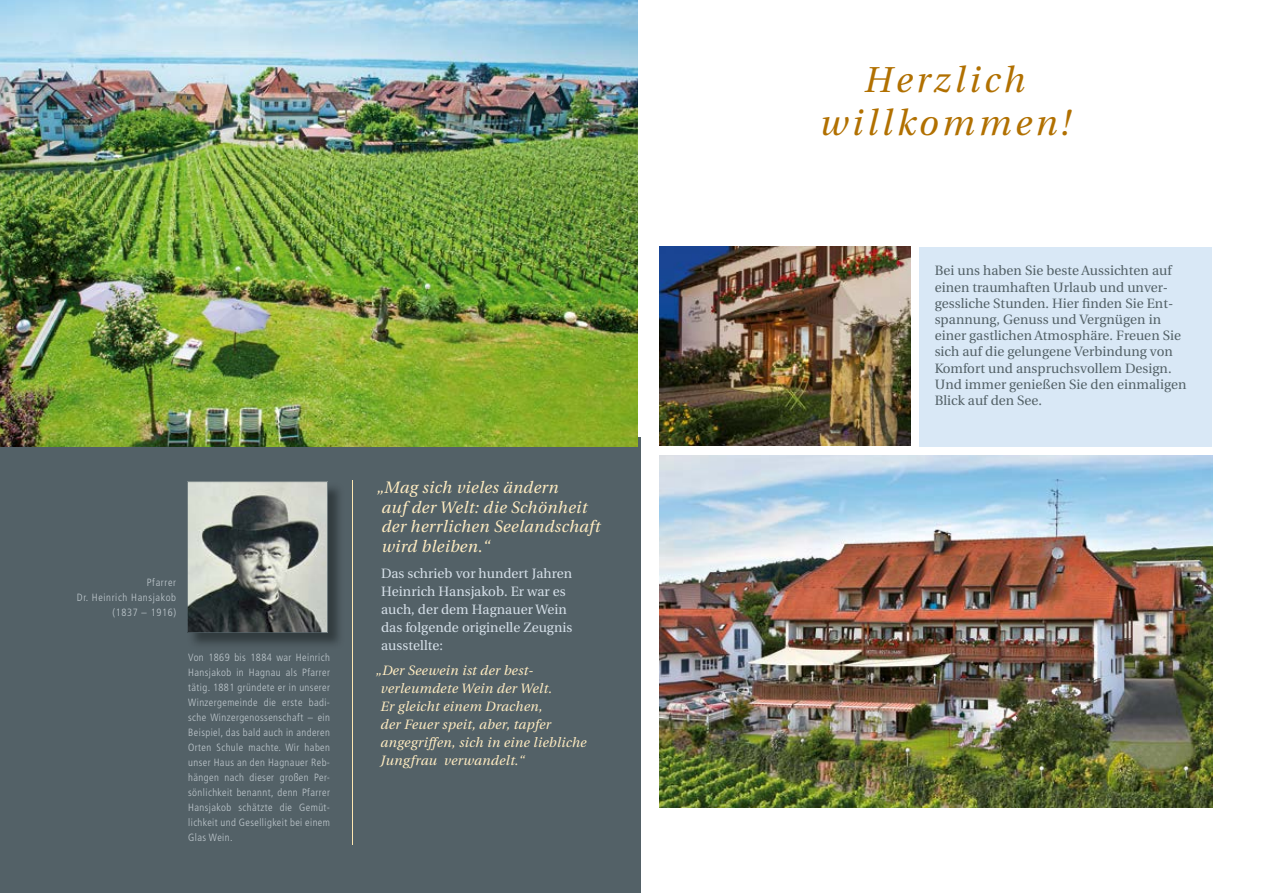
<style>
.page{position:relative;width:1276px;height:893px;background:#fff}
.page>*{position:absolute;margin:0;border:0;box-sizing:border-box;transform-origin:0 0}
.t1{font:italic 36px/43.2px "VW Utopia";letter-spacing:.1em;color:#b17000;text-align:center}
.t2{font:italic 16.5px/19.5px "VW Utopia";letter-spacing:.02em;color:#ffecc1}
.t3{font:13.5px/16.2px "VW Utopia";color:#536167}
.t4{font:italic 13.5px/18px "VW Utopia";letter-spacing:.02em;color:#ffecc1}
.t5{font:13.5px/18px "VW Utopia";color:#d6e0e9}
.t6{font:300 condensed 10.5px/15px "Frutiger";letter-spacing:.04em;color:#bfc8cd;text-align:justify}
.t7{font:300 condensed 10.5px/15px "Frutiger";letter-spacing:.06em;color:#bfc8cd;text-align:right}
</style>
<div class="page">
<div style="left:0;top:438px;width:640px;height:455px;background:#536167"></div>
<img style="left:659px;top:247px;width:251px;height:198px">
<img style="left:0;top:0;width:638px;height:446px">
<img style="left:659px;top:455px;width:553px;height:353px">
<div style="left:919px;top:247px;width:293px;height:199px;background:#d9e8f6"></div>
<svg style="left:187px;top:481px;width:141px;height:152px;background:#888d88"></svg>
<hr style="left:352px;top:481px;width:1px;height:364px;background:#ffe7b1">
<p class="t7" style="left:77px;top:575px;width:101px">Pfarrer<br>Dr. Heinrich Hansjakob (1837 – 1916)</p>
<p class="t6" style="left:188px;top:650px;width:143px">Von 1869 bis 1884 war Heinrich Hansjakob in Hagnau als Pfarrer tätig. 1881 gründete er in unserer Winzergemeinde die erste badi&shy;sche Winzergenossenschaft – ein Beispiel, das bald auch in anderen Orten Schule machte. Wir haben unser Haus an den Hagnauer Reb&shy;hängen nach dieser großen Per&shy;sönlichkeit benannt, denn Pfarrer Hansjakob schätzte die Gemüt&shy;lichkeit und Geselligkeit bei einem Glas Wein.</p>
<h2 class="t2" style="left:377px;top:478px;width:224px">„Mag sich vieles ändern<br>auf der Welt: die Schönheit der herrlichen Seelandschaft wird bleiben.“</h2>
<p class="t5" style="left:381px;top:565px;width:193px">Das schrieb vor hundert Jahren<br>Heinrich Hansjakob. Er war es auch, der dem Hagnauer Wein das folgende originelle Zeugnis ausstellte:</p>
<p class="t4" style="left:380px;top:661px;width:207px;text-indent:-4px">„Der Seewein ist der best&shy;verleumdete Wein der Welt.<br>Er gleicht einem Drachen,<br>der Feuer speit, aber, tapfer angegriffen, sich in eine liebliche<br>Jungfrau verwandelt.“</p>
<h1 class="t1" style="left:818px;top:59px;width:252px">Herzlich willkommen!</h1>
<p class="t3" style="left:934px;top:263px;width:253px">Bei uns haben Sie beste Aussichten auf einen traumhaften Urlaub und unver&shy;gessliche Stunden. Hier finden Sie Ent&shy;spannung, Genuss und Vergnügen in einer gastlichen Atmosphäre. Freuen Sie sich auf die gelungene Verbindung von Komfort und anspruchsvollem Design.<br>Und immer genießen Sie den einmaligen Blick auf den See.</p>
</div>
